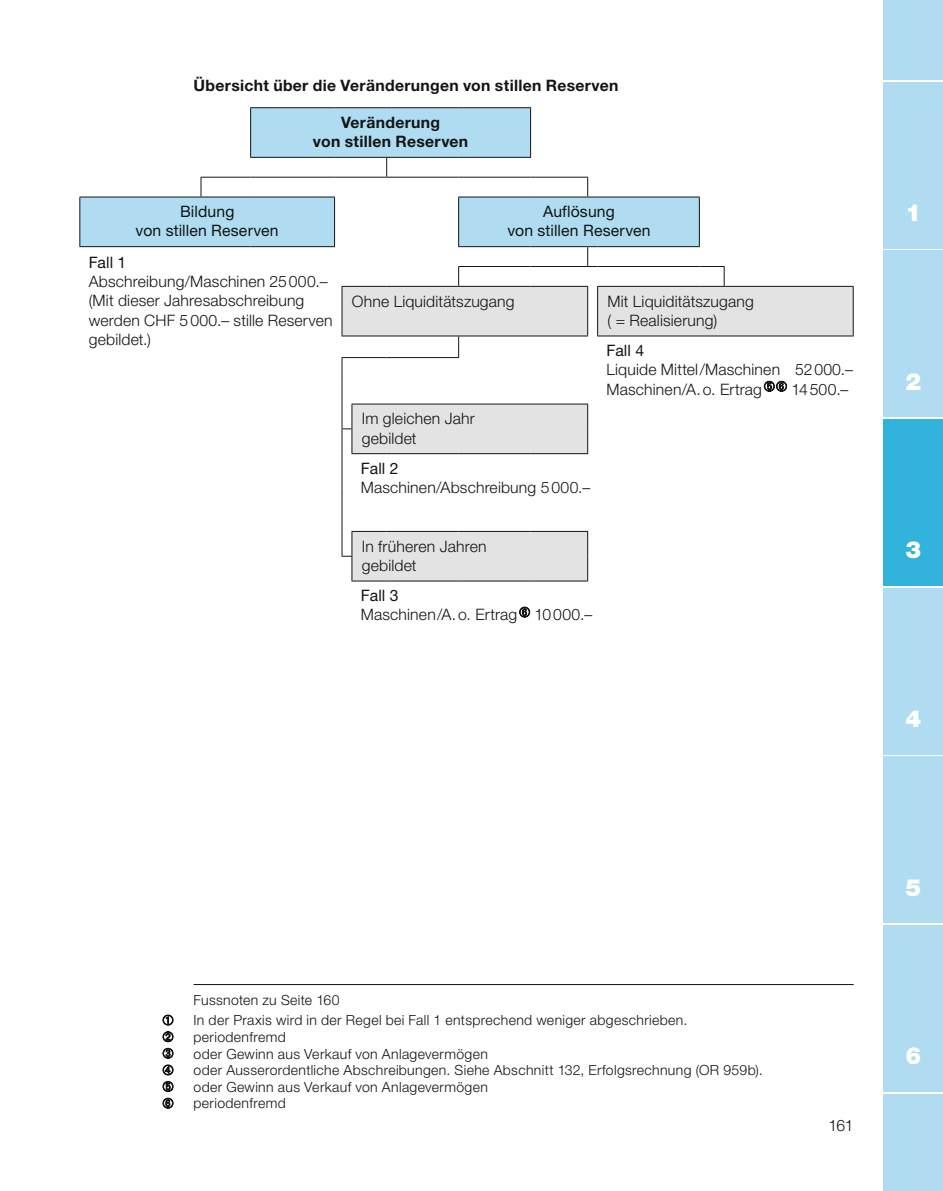
<style>
.page{position:relative;width:943px;height:1191px;background:#fff}
.page>*{position:absolute;margin:0;border:0;box-sizing:border-box;transform-origin:0 0}
.t1{font:900 23.62px "Helvetica Neue LT Pro";color:#fff}
.t2{font:300 15.75px/19.2px "Helvetica Neue LT Pro";letter-spacing:.01em;color:#131413}
.t3{font:700 15.75px/19.2px "Helvetica Neue LT Pro";letter-spacing:.02em;color:#131413;text-align:center}
.t4{font:15.75px/19.2px "Helvetica Neue LT Pro";letter-spacing:.01em;color:#131413;text-align:center}
.t5{font:300 14px "Helvetica Neue LT Pro";letter-spacing:.025em;color:#131413}
.s1{font-weight:400}
</style>
<div class="page">
<div style="left:883px;top:0;width:60px;height:79px;background:#afdcf1"></div>
<div style="left:883px;top:82px;width:60px;height:166px;background:#afdcf1"></div>
<div style="left:883px;top:251px;width:60px;height:166px;background:#afdcf1"></div>
<div style="left:883px;top:419px;width:60px;height:166px;background:#31b3dc"></div>
<div style="left:883px;top:588px;width:60px;height:166px;background:#afdcf1"></div>
<div style="left:883px;top:756px;width:60px;height:167px;background:#afdcf1"></div>
<div style="left:883px;top:925px;width:60px;height:166px;background:#afdcf1"></div>
<div style="left:883px;top:1094px;width:60px;height:97px;background:#afdcf1"></div>
<svg style="left:80px;top:108px;width:619px;height:138px"></svg>
<svg style="left:342px;top:286px;width:511px;height:295px"></svg>
<hr style="left:852px;top:287px;width:1px;height:48px;background:#131413">
<hr style="left:250px;top:107px;width:84px;height:1px;background:#131413">
<hr style="left:250px;top:108px;width:1px;height:49px;background:#131413">
<svg style="left:334px;top:107px;width:18px;height:1px"></svg>
<hr style="left:352px;top:107px;width:34px;height:1px;background:#131413">
<hr style="left:386px;top:107px;width:72px;height:1px;background:#131413">
<hr style="left:458px;top:107px;width:73px;height:1px;background:#131413">
<hr style="left:530px;top:108px;width:1px;height:49px;background:#131413">
<hr style="left:250px;top:157px;width:84px;height:1px;background:#131413">
<svg style="left:334px;top:157px;width:18px;height:1px"></svg>
<hr style="left:352px;top:157px;width:34px;height:1px;background:#131413">
<hr style="left:386px;top:157px;width:72px;height:1px;background:#131413">
<hr style="left:458px;top:157px;width:73px;height:1px;background:#131413">
<svg style="left:386px;top:158px;width:1px;height:19px"></svg>
<hr style="left:251px;top:177px;width:83px;height:1px;background:#131413">
<svg style="left:334px;top:177px;width:18px;height:1px"></svg>
<hr style="left:352px;top:177px;width:34px;height:1px;background:#131413">
<hr style="left:200px;top:177px;width:51px;height:1px;background:#131413">
<svg style="left:200px;top:178px;width:1px;height:19px"></svg>
<hr style="left:386px;top:177px;width:72px;height:1px;background:#131413">
<hr style="left:458px;top:177px;width:72px;height:1px;background:#131413">
<hr style="left:530px;top:177px;width:58px;height:1px;background:#131413">
<hr style="left:79px;top:197px;width:122px;height:1px;background:#131413">
<hr style="left:79px;top:197px;width:1px;height:49px;background:#131413">
<hr style="left:201px;top:197px;width:50px;height:1px;background:#131413">
<hr style="left:251px;top:197px;width:84px;height:1px;background:#131413">
<hr style="left:334px;top:197px;width:1px;height:49px;background:#131413">
<hr style="left:79px;top:246px;width:122px;height:1px;background:#131413">
<hr style="left:201px;top:246px;width:50px;height:1px;background:#131413">
<hr style="left:251px;top:246px;width:84px;height:1px;background:#131413">
<hr style="left:341px;top:287px;width:1px;height:48px;background:#131413">
<hr style="left:352px;top:286px;width:34px;height:1px;background:#131413">
<hr style="left:386px;top:286px;width:72px;height:1px;background:#131413">
<hr style="left:458px;top:286px;width:72px;height:1px;background:#131413">
<hr style="left:530px;top:286px;width:58px;height:1px;background:#131413">
<hr style="left:587px;top:287px;width:1px;height:48px;background:#131413">
<hr style="left:352px;top:335px;width:34px;height:1px;background:#131413">
<hr style="left:386px;top:335px;width:72px;height:1px;background:#131413">
<hr style="left:458px;top:335px;width:72px;height:1px;background:#131413">
<hr style="left:530px;top:335px;width:58px;height:1px;background:#131413">
<hr style="left:597px;top:286px;width:102px;height:1px;background:#131413">
<hr style="left:597px;top:287px;width:1px;height:48px;background:#131413">
<hr style="left:724px;top:286px;width:129px;height:1px;background:#131413">
<hr style="left:597px;top:335px;width:102px;height:1px;background:#131413">
<svg style="left:699px;top:335px;width:25px;height:1px"></svg>
<hr style="left:724px;top:335px;width:129px;height:1px;background:#131413">
<hr style="left:458px;top:197px;width:72px;height:1px;background:#131413">
<hr style="left:458px;top:197px;width:1px;height:49px;background:#131413">
<hr style="left:530px;top:197px;width:57px;height:1px;background:#131413">
<svg style="left:587px;top:178px;width:10px;height:20px"></svg>
<hr style="left:597px;top:197px;width:102px;height:1px;background:#131413">
<hr style="left:699px;top:197px;width:1px;height:49px;background:#131413">
<hr style="left:458px;top:246px;width:72px;height:1px;background:#131413">
<hr style="left:530px;top:246px;width:57px;height:1px;background:#131413">
<hr style="left:597px;top:246px;width:102px;height:1px;background:#131413">
<hr style="left:597px;top:266px;width:102px;height:1px;background:#131413">
<svg style="left:699px;top:266px;width:25px;height:21px"></svg>
<hr style="left:458px;top:266px;width:72px;height:1px;background:#131413">
<svg style="left:458px;top:267px;width:1px;height:19px"></svg>
<hr style="left:530px;top:266px;width:57px;height:1px;background:#131413">
<svg style="left:587px;top:246px;width:10px;height:21px"></svg>
<svg style="left:458px;top:336px;width:1px;height:21px"></svg>
<hr style="left:352px;top:357px;width:34px;height:1px;background:#131413">
<hr style="left:386px;top:357px;width:73px;height:1px;background:#131413">
<hr style="left:341px;top:454px;width:1px;height:34px;background:#131413">
<hr style="left:341px;top:488px;width:1px;height:43px;background:#131413">
<hr style="left:351px;top:403px;width:35px;height:1px;background:#131413">
<hr style="left:386px;top:403px;width:72px;height:1px;background:#131413">
<hr style="left:458px;top:403px;width:72px;height:1px;background:#131413">
<hr style="left:530px;top:403px;width:58px;height:1px;background:#131413">
<svg style="left:587px;top:404px;width:1px;height:49px"></svg>
<hr style="left:351px;top:453px;width:35px;height:1px;background:#131413">
<hr style="left:386px;top:453px;width:72px;height:1px;background:#131413">
<hr style="left:458px;top:453px;width:72px;height:1px;background:#131413">
<hr style="left:530px;top:453px;width:58px;height:1px;background:#131413">
<hr style="left:351px;top:580px;width:35px;height:1px;background:#131413">
<hr style="left:386px;top:580px;width:72px;height:1px;background:#131413">
<hr style="left:458px;top:580px;width:72px;height:1px;background:#131413">
<hr style="left:530px;top:580px;width:58px;height:1px;background:#131413">
<svg style="left:341px;top:357px;width:11px;height:97px"></svg>
<hr style="left:351px;top:531px;width:35px;height:1px;background:#131413">
<hr style="left:386px;top:531px;width:72px;height:1px;background:#131413">
<hr style="left:458px;top:531px;width:72px;height:1px;background:#131413">
<hr style="left:530px;top:531px;width:58px;height:1px;background:#131413">
<svg style="left:341px;top:531px;width:11px;height:49px"></svg>
<svg style="left:587px;top:532px;width:1px;height:48px"></svg>
<hr style="left:193px;top:984px;width:660px;height:1px;background:#131413">
<p class="t3" style="left:193px;top:75px;width:426px">Übersicht über die Veränderungen von stillen Reserven</p>
<p class="t3" style="left:313px;top:112px;width:157px">Veränderung<br>von stillen Reserven</p>
<p class="t4" style="left:136px;top:202px;width:145px">Bildung<br>von stillen Reserven</p>
<p class="t4" style="left:507px;top:202px;width:145px">Auflösung<br>von stillen Reserven</p>
<p class="t4" style="left:89px;top:252px;width:39px">Fall 1</p>
<p class="t2" style="left:89px;top:271px;width:245px">Abschreibung/Maschinen 25000.– (Mit dieser Jahresabschreibung werden CHF 5000.– stille Reserven gebildet.)</p>
<p class="t2" style="left:352px;top:291px;width:164px">Ohne Liquiditätszugang</p>
<p class="t2" style="left:607px;top:291px;width:148px">Mit Liquiditätszugang ( = Realisierung)</p>
<p class="t4" style="left:606px;top:341px;width:39px">Fall 4</p>
<p class="t2" style="left:606px;top:360px;width:248px">Liquide Mittel/Maschinen 52000.–<br>Maschinen/A.o. Ertrag➄➅ 14500.–</p>
<p class="t2" style="left:362px;top:409px;width:114px">Im gleichen Jahr gebildet</p>
<p class="t4" style="left:361px;top:458px;width:39px">Fall 2</p>
<p class="t2" style="left:361px;top:477px;width:231px">Maschinen/Abschreibung 5000.–</p>
<p class="t2" style="left:362px;top:536px;width:126px">In früheren Jahren gebildet</p>
<p class="t2" style="left:361px;top:585px;width:233px"><span class="s1">Fall 3<br></span>Maschinen/A.o. Ertrag➅ 10000.–</p>
<h1 class="t1" style="left:905px;top:198px;width:17px">1</h1>
<h1 class="t1" style="left:905px;top:367px;width:17px">2</h1>
<h1 class="t1" style="left:905px;top:536px;width:17px">3</h1>
<h1 class="t1" style="left:905px;top:704px;width:17px">4</h1>
<p class="t5" style="left:193px;top:991px;width:148px">Fussnoten zu Seite 160</p>
<p class="t5" style="left:193px;top:1011px;width:495px">In der Praxis wird in der Regel bei Fall 1 entsprechend weniger abgeschrieben.</p>
<p class="t5" style="left:193px;top:1028px;width:94px">periodenfremd</p>
<p class="t5" style="left:193px;top:1045px;width:296px">oder Gewinn aus Verkauf von Anlagevermögen</p>
<p class="t5" style="left:193px;top:1061px;width:570px">oder Ausserordentliche Abschreibungen. Siehe Abschnitt 132, Erfolgsrechnung (OR 959b).</p>
<p class="t5" style="left:193px;top:1078px;width:296px">oder Gewinn aus Verkauf von Anlagevermögen</p>
<p class="t5" style="left:193px;top:1094px;width:94px">periodenfremd</p>
<h1 class="t1" style="left:905px;top:873px;width:17px">5</h1>
<p class="t2" style="left:828px;top:1115px;width:27px">161</p>
<h1 class="t1" style="left:905px;top:1042px;width:17px">6</h1>
</div>
